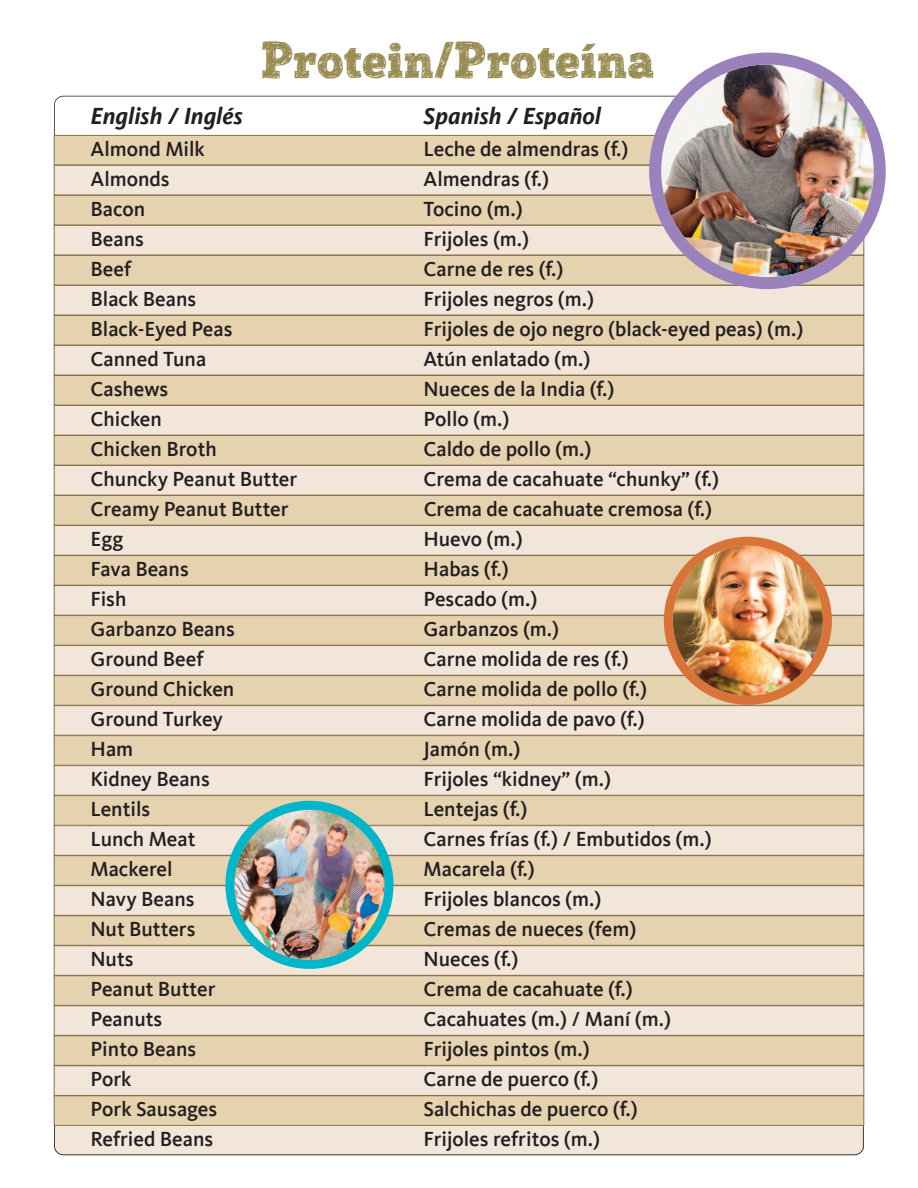
<style>
.page{position:relative;width:918px;height:1188px;background:#fff}
.page>*{position:absolute;margin:0;border:0;box-sizing:border-box;transform-origin:0 0}
.t1{font:49.5px "Posterizer KG Sketch";color:#9a8d54}
.t2{font:italic 700 24px "Kievit Offc";color:#231f20}
.t3{font:500 21px "Kievit Offc";color:#231f20}
</style>
<div class="page">
<div style="left:54px;top:1126px;width:809px;height:29px;background:#f2e6db"></div>
<div style="left:54px;top:136px;width:810px;height:29px;background:#e5d2ae"></div>
<div style="left:54px;top:135px;width:810px;height:30px;border:1px solid #86714b"></div>
<div style="left:54px;top:166px;width:810px;height:29px;background:#f2e6db"></div>
<div style="left:54px;top:165px;width:810px;height:30px;border:1px solid #86714b"></div>
<div style="left:54px;top:196px;width:810px;height:29px;background:#e5d2ae"></div>
<div style="left:54px;top:195px;width:810px;height:30px;border:1px solid #86714b"></div>
<div style="left:54px;top:226px;width:810px;height:29px;background:#f2e6db"></div>
<div style="left:54px;top:225px;width:810px;height:30px;border:1px solid #86714b"></div>
<div style="left:54px;top:256px;width:810px;height:29px;background:#e5d2ae"></div>
<div style="left:54px;top:255px;width:810px;height:30px;border:1px solid #86714b"></div>
<div style="left:54px;top:286px;width:810px;height:29px;background:#f2e6db"></div>
<div style="left:54px;top:285px;width:810px;height:30px;border:1px solid #86714b"></div>
<div style="left:54px;top:316px;width:810px;height:29px;background:#e5d2ae"></div>
<div style="left:54px;top:315px;width:810px;height:30px;border:1px solid #86714b"></div>
<div style="left:54px;top:346px;width:810px;height:29px;background:#f2e6db"></div>
<div style="left:54px;top:345px;width:810px;height:30px;border:1px solid #86714b"></div>
<div style="left:54px;top:376px;width:810px;height:29px;background:#e5d2ae"></div>
<div style="left:54px;top:375px;width:810px;height:30px;border:1px solid #86714b"></div>
<div style="left:54px;top:406px;width:810px;height:29px;background:#f2e6db"></div>
<div style="left:54px;top:405px;width:810px;height:30px;border:1px solid #86714b"></div>
<div style="left:54px;top:436px;width:810px;height:29px;background:#e5d2ae"></div>
<div style="left:54px;top:435px;width:810px;height:30px;border:1px solid #86714b"></div>
<div style="left:54px;top:466px;width:810px;height:29px;background:#f2e6db"></div>
<div style="left:54px;top:465px;width:810px;height:30px;border:1px solid #86714b"></div>
<div style="left:54px;top:496px;width:810px;height:29px;background:#e5d2ae"></div>
<div style="left:54px;top:495px;width:810px;height:30px;border:1px solid #86714b"></div>
<div style="left:54px;top:526px;width:810px;height:29px;background:#f2e6db"></div>
<div style="left:54px;top:525px;width:810px;height:30px;border:1px solid #86714b"></div>
<div style="left:54px;top:556px;width:810px;height:29px;background:#e5d2ae"></div>
<div style="left:54px;top:555px;width:810px;height:30px;border:1px solid #86714b"></div>
<div style="left:54px;top:586px;width:810px;height:29px;background:#f2e6db"></div>
<div style="left:54px;top:585px;width:810px;height:30px;border:1px solid #86714b"></div>
<div style="left:54px;top:616px;width:810px;height:29px;background:#e5d2ae"></div>
<div style="left:54px;top:615px;width:810px;height:30px;border:1px solid #86714b"></div>
<div style="left:54px;top:646px;width:810px;height:29px;background:#f2e6db"></div>
<div style="left:54px;top:645px;width:810px;height:30px;border:1px solid #86714b"></div>
<div style="left:54px;top:676px;width:810px;height:29px;background:#e5d2ae"></div>
<div style="left:54px;top:675px;width:810px;height:30px;border:1px solid #86714b"></div>
<div style="left:54px;top:706px;width:810px;height:29px;background:#f2e6db"></div>
<div style="left:54px;top:705px;width:810px;height:30px;border:1px solid #86714b"></div>
<div style="left:54px;top:736px;width:810px;height:29px;background:#e5d2ae"></div>
<div style="left:54px;top:735px;width:810px;height:30px;border:1px solid #86714b"></div>
<div style="left:54px;top:766px;width:810px;height:29px;background:#f2e6db"></div>
<div style="left:54px;top:765px;width:810px;height:30px;border:1px solid #86714b"></div>
<div style="left:54px;top:796px;width:810px;height:29px;background:#e5d2ae"></div>
<div style="left:54px;top:795px;width:810px;height:30px;border:1px solid #86714b"></div>
<div style="left:54px;top:826px;width:810px;height:29px;background:#f2e6db"></div>
<div style="left:54px;top:825px;width:810px;height:30px;border:1px solid #86714b"></div>
<div style="left:54px;top:856px;width:810px;height:29px;background:#e5d2ae"></div>
<div style="left:54px;top:855px;width:810px;height:31px;border:1px solid #86714b"></div>
<div style="left:54px;top:886px;width:810px;height:29px;background:#f2e6db"></div>
<div style="left:54px;top:886px;width:810px;height:30px;border:1px solid #86714b"></div>
<div style="left:54px;top:916px;width:810px;height:29px;background:#e5d2ae"></div>
<div style="left:54px;top:916px;width:810px;height:30px;border:1px solid #86714b"></div>
<div style="left:54px;top:946px;width:810px;height:29px;background:#f2e6db"></div>
<div style="left:54px;top:946px;width:810px;height:30px;border:1px solid #86714b"></div>
<div style="left:54px;top:976px;width:810px;height:29px;background:#e5d2ae"></div>
<div style="left:54px;top:976px;width:810px;height:30px;border:1px solid #86714b"></div>
<div style="left:54px;top:1006px;width:810px;height:29px;background:#f2e6db"></div>
<div style="left:54px;top:1006px;width:810px;height:30px;border:1px solid #86714b"></div>
<div style="left:54px;top:1036px;width:810px;height:29px;background:#e5d2ae"></div>
<div style="left:54px;top:1036px;width:810px;height:30px;border:1px solid #86714b"></div>
<div style="left:54px;top:1066px;width:810px;height:29px;background:#f2e6db"></div>
<div style="left:54px;top:1066px;width:810px;height:30px;border:1px solid #86714b"></div>
<div style="left:54px;top:1096px;width:810px;height:29px;background:#e5d2ae"></div>
<div style="left:54px;top:1096px;width:810px;height:30px;border:1px solid #86714b"></div>
<img style="left:649px;top:53px;width:237px;height:236px">
<img style="left:225px;top:801px;width:169px;height:168px">
<img style="left:664px;top:537px;width:168px;height:168px">
<h1 class="t1" style="left:261px;top:32px;width:395px">Protein/Proteína</h1>
<p class="t2" style="left:91px;top:101px;width:154px">English / Inglés</p>
<p class="t2" style="left:424px;top:101px;width:179px">Spanish / Español</p>
<p class="t3" style="left:91px;top:136px;width:116px">Almond Milk</p>
<p class="t3" style="left:424px;top:136px;width:206px">Leche de almendras (f.)</p>
<p class="t3" style="left:91px;top:166px;width:81px">Almonds</p>
<p class="t3" style="left:424px;top:166px;width:127px">Almendras (f.)</p>
<p class="t3" style="left:91px;top:196px;width:56px">Bacon</p>
<p class="t3" style="left:424px;top:196px;width:101px">Tocino (m.)</p>
<p class="t3" style="left:91px;top:226px;width:55px">Beans</p>
<p class="t3" style="left:424px;top:226px;width:107px">Frijoles (m.)</p>
<p class="t3" style="left:91px;top:256px;width:42px">Beef</p>
<p class="t3" style="left:424px;top:256px;width:141px">Carne de res (f.)</p>
<p class="t3" style="left:91px;top:286px;width:107px">Black Beans</p>
<p class="t3" style="left:424px;top:286px;width:172px">Frijoles negros (m.)</p>
<p class="t3" style="left:91px;top:316px;width:144px">Black-Eyed Peas</p>
<p class="t3" style="left:424px;top:316px;width:381px">Frijoles de ojo negro (black-eyed peas) (m.)</p>
<p class="t3" style="left:91px;top:346px;width:117px">Canned Tuna</p>
<p class="t3" style="left:424px;top:346px;width:168px">Atún enlatado (m.)</p>
<p class="t3" style="left:91px;top:376px;width:79px">Cashews</p>
<p class="t3" style="left:424px;top:376px;width:192px">Nueces de la India (f.)</p>
<p class="t3" style="left:91px;top:406px;width:73px">Chicken</p>
<p class="t3" style="left:424px;top:406px;width:87px">Pollo (m.)</p>
<p class="t3" style="left:91px;top:436px;width:128px">Chicken Broth</p>
<p class="t3" style="left:424px;top:436px;width:169px">Caldo de pollo (m.)</p>
<p class="t3" style="left:91px;top:466px;width:208px">Chuncky Peanut Butter</p>
<p class="t3" style="left:424px;top:466px;width:297px">Crema de cacahuate “chunky” (f.)</p>
<p class="t3" style="left:91px;top:496px;width:200px">Creamy Peanut Butter</p>
<p class="t3" style="left:424px;top:496px;width:290px">Crema de cacahuate cremosa (f.)</p>
<p class="t3" style="left:91px;top:526px;width:34px">Egg</p>
<p class="t3" style="left:424px;top:526px;width:101px">Huevo (m.)</p>
<p class="t3" style="left:91px;top:556px;width:100px">Fava Beans</p>
<p class="t3" style="left:424px;top:556px;width:87px">Habas (f.)</p>
<p class="t3" style="left:91px;top:586px;width:37px">Fish</p>
<p class="t3" style="left:424px;top:586px;width:115px">Pescado (m.)</p>
<p class="t3" style="left:91px;top:616px;width:146px">Garbanzo Beans</p>
<p class="t3" style="left:424px;top:616px;width:137px">Garbanzos (m.)</p>
<p class="t3" style="left:91px;top:646px;width:115px">Ground Beef</p>
<p class="t3" style="left:424px;top:646px;width:207px">Carne molida de res (f.)</p>
<p class="t3" style="left:91px;top:676px;width:145px">Ground Chicken</p>
<p class="t3" style="left:424px;top:676px;width:225px">Carne molida de pollo (f.)</p>
<p class="t3" style="left:91px;top:706px;width:134px">Ground Turkey</p>
<p class="t3" style="left:424px;top:706px;width:223px">Carne molida de pavo (f.)</p>
<p class="t3" style="left:91px;top:736px;width:44px">Ham</p>
<p class="t3" style="left:424px;top:736px;width:98px">Jamón (m.)</p>
<p class="t3" style="left:91px;top:766px;width:121px">Kidney Beans</p>
<p class="t3" style="left:424px;top:766px;width:189px">Frijoles “kidney” (m.)</p>
<p class="t3" style="left:91px;top:796px;width:61px">Lentils</p>
<p class="t3" style="left:424px;top:796px;width:105px">Lentejas (f.)</p>
<p class="t3" style="left:91px;top:826px;width:106px">Lunch Meat</p>
<p class="t3" style="left:424px;top:826px;width:290px">Carnes frías (f.) / Embutidos (m.)</p>
<p class="t3" style="left:91px;top:856px;width:84px">Mackerel</p>
<p class="t3" style="left:424px;top:856px;width:113px">Macarela (f.)</p>
<p class="t3" style="left:91px;top:886px;width:105px">Navy Beans</p>
<p class="t3" style="left:424px;top:886px;width:179px">Frijoles blancos (m.)</p>
<p class="t3" style="left:91px;top:916px;width:106px">Nut Butters</p>
<p class="t3" style="left:424px;top:916px;width:214px">Cremas de nueces (fem)</p>
<p class="t3" style="left:91px;top:946px;width:44px">Nuts</p>
<p class="t3" style="left:424px;top:946px;width:96px">Nueces (f.)</p>
<p class="t3" style="left:91px;top:976px;width:126px">Peanut Butter</p>
<p class="t3" style="left:424px;top:976px;width:211px">Crema de cacahuate (f.)</p>
<p class="t3" style="left:91px;top:1006px;width:73px">Peanuts</p>
<p class="t3" style="left:424px;top:1006px;width:249px">Cacahuates (m.) / Maní (m.)</p>
<p class="t3" style="left:91px;top:1036px;width:107px">Pinto Beans</p>
<p class="t3" style="left:424px;top:1036px;width:168px">Frijoles pintos (m.)</p>
<p class="t3" style="left:91px;top:1066px;width:43px">Pork</p>
<p class="t3" style="left:424px;top:1066px;width:176px">Carne de puerco (f.)</p>
<p class="t3" style="left:91px;top:1096px;width:128px">Pork Sausages</p>
<p class="t3" style="left:424px;top:1096px;width:216px">Salchichas de puerco (f.)</p>
<p class="t3" style="left:91px;top:1126px;width:124px">Refried Beans</p>
<p class="t3" style="left:424px;top:1126px;width:178px">Frijoles refritos (m.)</p>
</div>
